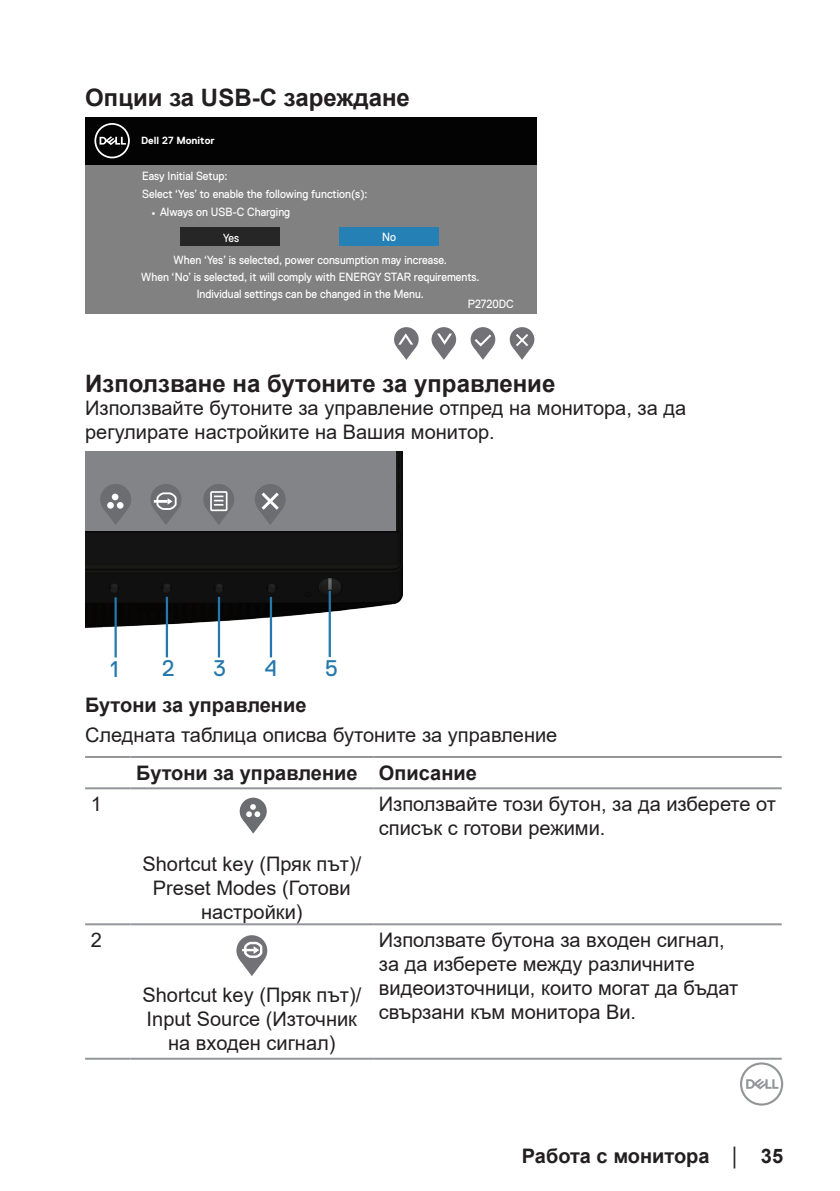
<style>
.page{position:relative;width:840px;height:1191px;background:#fff}
.page>*{position:absolute;margin:0;border:0;box-sizing:border-box;transform-origin:0 0}
.t1{font:300 29.8px "Adobe Ming Std";color:#fff}
.Head2{font:700 24px "Arial";color:#231f20}
.t2{font:22.6px "Dell Replica";color:#2678ac}
.text{font:20px/24px "Arial";color:#231f20}
.text_bold{font:700 20px "Arial";color:#231f20}
.text-2{font:700 20px "Arial";color:#231f20}
.t3{font:12px/17px "Dell Replica";color:#fff;scale:.92 1}
.t4{font:700 10.4px "Dell Replica";color:#fff}
.s1{font-weight:400;font-size:18px}
</style>
<div class="page">
<svg style="left:740px;top:1062px;width:42px;height:43px"></svg>
<div style="left:85px;top:141px;width:451px;height:172px;background:#818181"></div>
<div style="left:85px;top:117px;width:451px;height:48px;background:#030303"></div>
<svg style="left:94px;top:123px;width:36px;height:35px"></svg>
<div style="left:180px;top:228px;width:100px;height:18px;background:#262626"></div>
<div style="left:339px;top:228px;width:100px;height:18px;background:#2581b5"></div>
<div style="left:394px;top:327px;width:24px;height:25px;background:#727276;border-radius:50%"></div>
<div style="left:431px;top:327px;width:25px;height:25px;background:#727276;border-radius:50%"></div>
<div style="left:470px;top:327px;width:25px;height:25px;background:#727276;border-radius:50%"></div>
<div style="left:509px;top:327px;width:25px;height:25px;background:#727276;border-radius:50%"></div>
<svg style="left:396px;top:333px;width:19px;height:27px"></svg>
<svg style="left:434px;top:333px;width:19px;height:27px"></svg>
<svg style="left:472px;top:332px;width:21px;height:28px"></svg>
<svg style="left:512px;top:334px;width:19px;height:26px"></svg>
<img style="left:85px;top:451px;width:318px;height:191px">
<div style="left:85px;top:451px;width:310px;height:79px;background:#828487"></div>
<div style="left:100px;top:484px;width:31px;height:31px;background:#6c6d70;border-radius:50%"></div>
<div style="left:112px;top:493px;width:6px;height:7px;background:#fff;border-radius:50%"></div>
<svg style="left:104px;top:502px;width:23px;height:23px"></svg>
<div style="left:254px;top:484px;width:31px;height:31px;background:#6c6d70;border-radius:50%"></div>
<svg style="left:261px;top:489px;width:21px;height:36px"></svg>
<div style="left:203px;top:484px;width:31px;height:31px;background:#6c6d70;border-radius:50%"></div>
<div style="left:210px;top:491px;width:17px;height:20px;border:2px solid #fff"></div>
<svg style="left:208px;top:495px;width:22px;height:30px"></svg>
<div style="left:150px;top:484px;width:31px;height:31px;background:#6c6d70;border-radius:50%"></div>
<svg style="left:154px;top:492px;width:24px;height:33px"></svg>
<hr style="left:218px;top:597px;width:2px;height:60px;background:#2678ac">
<hr style="left:270px;top:597px;width:2px;height:60px;background:#2678ac">
<hr style="left:166px;top:597px;width:2px;height:60px;background:#2678ac">
<hr style="left:328px;top:591px;width:3px;height:66px;background:#2678ac">
<hr style="left:114px;top:597px;width:3px;height:60px;background:#2678ac">
<hr style="left:130px;top:756px;width:243px;height:2px;background:#939598">
<hr style="left:373px;top:756px;width:408px;height:2px;background:#939598">
<hr style="left:85px;top:787px;width:45px;height:2px;background:#939598">
<hr style="left:373px;top:787px;width:408px;height:2px;background:#939598">
<hr style="left:85px;top:923px;width:45px;height:2px;background:#939598">
<hr style="left:85px;top:1057px;width:45px;height:2px;background:#939598">
<hr style="left:85px;top:756px;width:45px;height:2px;background:#939598">
<hr style="left:130px;top:787px;width:243px;height:2px;background:#939598">
<hr style="left:130px;top:923px;width:243px;height:2px;background:#939598">
<hr style="left:373px;top:923px;width:408px;height:2px;background:#939598">
<hr style="left:130px;top:1057px;width:243px;height:2px;background:#939598">
<hr style="left:373px;top:1057px;width:408px;height:2px;background:#939598">
<svg style="left:239px;top:797px;width:27px;height:27px"></svg>
<svg style="left:243px;top:804px;width:20px;height:29px"></svg>
<div style="left:236px;top:935px;width:31px;height:31px;background:#717176;border-radius:50%"></div>
<svg style="left:239px;top:940px;width:24px;height:35px"></svg>
<p class="Head2" style="left:85px;top:80px;width:326px">Опции за USB-C зареждане</p>
<p class="t4" style="left:141px;top:134px;width:75px">Dell 27 Monitor</p>
<p class="t3" style="left:142px;top:167px;width:246px;line-height:18.4px">Easy Initial Setup:<br>Select ‘Yes’ to enable the following function(s):</p>
<p class="t3" style="left:223px;top:229px;width:19px">Yes</p>
<p class="t3" style="left:382px;top:228px;width:17px">No</p>
<p class="t1" style="left:150px;top:188px;width:9px">.</p>
<p class="t3" style="left:160px;top:204px;width:143px">Always on USB-C Charging</p>
<p class="t3" style="left:141px;top:251px;width:369px;text-align:center">When ‘Yes’ is selected, power consumption may increase.<br>When ‘No’ is selected, it will comply with ENERGY STAR requirements.<br>Individual settings can be changed in the Menu.</p>
<p class="t3" style="left:467px;top:295px;width:51px">P2720DC</p>
<p class="Head2" style="left:85px;top:366px;width:471px">Използване на бутоните за управление</p>
<p class="text" style="left:85px;top:395px;width:602px">Използвайте бутоните за управление отпред на монитора, за да регулирате настройките на Вашия монитор.</p>
<p class="t2" style="left:110px;top:656px;width:10px">1</p>
<p class="t2" style="left:162px;top:655px;width:14px">2</p>
<p class="t2" style="left:213px;top:655px;width:14px">3</p>
<p class="t2" style="left:265px;top:655px;width:14px">4</p>
<p class="t2" style="left:324px;top:656px;width:15px">5</p>
<p class="text-2" style="left:85px;top:691px;width:223px">Бутони за управление</p>
<p class="text" style="left:85px;top:722px;width:473px">Следната таблица описва бутоните за управление</p>
<p class="text_bold" style="left:136px;top:758px;width:223px">Бутони за управление</p>
<p class="text_bold" style="left:378px;top:758px;width:99px">Описание</p>
<p class="text" style="left:91px;top:792px;width:13px">1</p>
<p class="text" style="left:378px;top:792px;width:398px">Използвайте този бутон, за да изберете от списък с готови режими.</p>
<p class="text" style="left:91px;top:928px;width:13px">2</p>
<p class="text" style="left:142px;top:851px;width:220px;text-align:center">Shortcut key (Пряк път)/<br>Preset Modes (Готови настройки)</p>
<p class="text" style="left:142px;top:983px;width:220px;text-align:center">Shortcut key (Пряк път)/<br>Input Source (Източник на входен сигнал)</p>
<p class="text" style="left:378px;top:928px;width:361px">Използвате бутона за входен сигнал, за да изберете между различните видеоизточници, които могат да бъдат свързани към монитора Ви.</p>
<p class="text_bold" style="left:521px;top:1141px;width:263px">Работа с монитора <span class="s1">│</span> 35</p>
</div>
